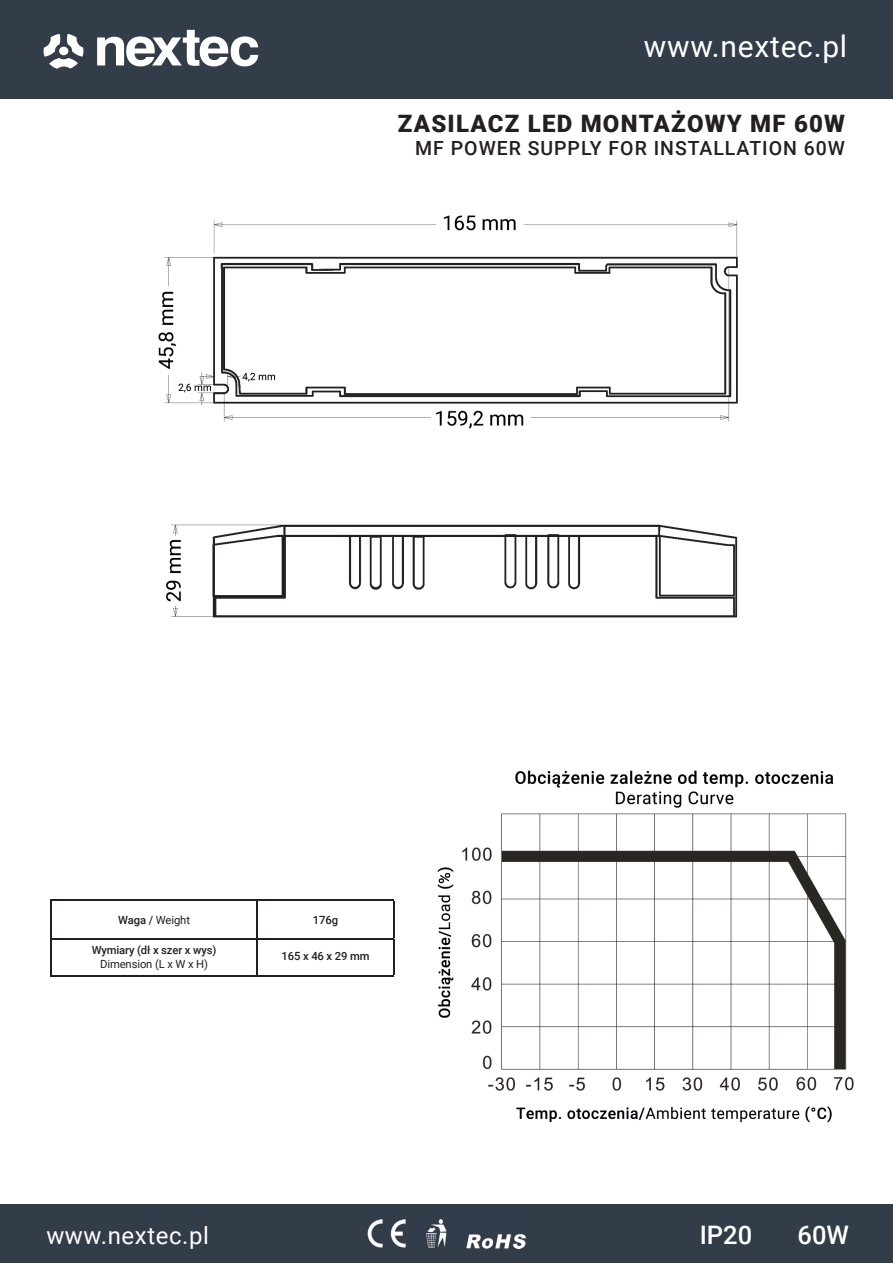
<style>
.page{position:relative;width:893px;height:1263px;background:#fff}
.page>*{position:absolute;margin:0;border:0;box-sizing:border-box;transform-origin:0 0}
.t1{font:30px "Roboto";letter-spacing:.025em;color:#fff}
.t2{font:500 25.5px "Roboto";color:#fff}
.t3{font:900 24px "Roboto";letter-spacing:.05em;color:#231f20}
.t4{font:24px "Roboto";letter-spacing:.025em;color:#fff}
.t5{font:500 19.5px "Roboto";letter-spacing:.05em;color:#231f20}
.t6{font:500 11.25px "Roboto";letter-spacing:-.01em;color:#231f20}
.t7{font:11.25px "Roboto";letter-spacing:-.01em;color:#231f20}
.s1{font-weight:500}
</style>
<div class="page">
<img style="left:0;top:98px;width:893px;height:1107px">
<hr style="left:50px;top:899px;width:207px;height:2px;background:#231f20">
<hr style="left:50px;top:901px;width:1px;height:37px;background:#231f20">
<hr style="left:257px;top:899px;width:137px;height:2px;background:#231f20">
<hr style="left:257px;top:901px;width:1px;height:37px;background:#231f20">
<hr style="left:393px;top:901px;width:1px;height:37px;background:#231f20">
<hr style="left:50px;top:938px;width:207px;height:1px;background:#231f20">
<hr style="left:50px;top:939px;width:1px;height:36px;background:#231f20">
<hr style="left:257px;top:938px;width:137px;height:1px;background:#231f20">
<hr style="left:257px;top:939px;width:1px;height:36px;background:#231f20">
<hr style="left:393px;top:939px;width:1px;height:36px;background:#231f20">
<hr style="left:50px;top:975px;width:207px;height:2px;background:#231f20">
<hr style="left:257px;top:975px;width:137px;height:2px;background:#231f20">
<div style="left:0;top:0;width:893px;height:98px;background:#333c49"></div>
<svg style="left:44px;top:34px;width:39px;height:35px"></svg>
<div style="left:59px;top:47px;width:9px;height:8px;background:#fff;border-radius:50%"></div>
<svg style="left:97px;top:30px;width:161px;height:36px"></svg>
<div style="left:0;top:1205px;width:893px;height:58px;background:#333c49"></div>
<img style="left:367px;top:1220px;width:159px;height:28px">
<h1 class="t1" style="left:644px;top:25px;width:205px">www.nextec.pl</h1>
<h3 class="t3" style="left:398px;top:107px;width:449px">ZASILACZ LED MONTAŻOWY MF 60W</h3>
<h3 class="t5" style="left:415px;top:134px;width:431px">MF POWER SUPPLY FOR INSTALLATION 60W</h3>
<p class="t7" style="left:118px;top:912px;width:73px"><span class="s1">Waga /</span> Weight</p>
<p class="t6" style="left:313px;top:912px;width:27px">176g</p>
<p class="t6" style="left:92px;top:942px;width:126px">Wymiary (dł x szer x wys)</p>
<p class="t7" style="left:100px;top:956px;width:109px">Dimension (L x W x H)</p>
<p class="t6" style="left:282px;top:948px;width:89px">165 x 46 x 29 mm</p>
<h3 class="t4" style="left:46px;top:1218px;width:164px">www.nextec.pl</h3>
<h2 class="t2" style="left:700px;top:1217px;width:54px">IP20</h2>
<h2 class="t2" style="left:797px;top:1217px;width:53px">60W</h2>
</div>
